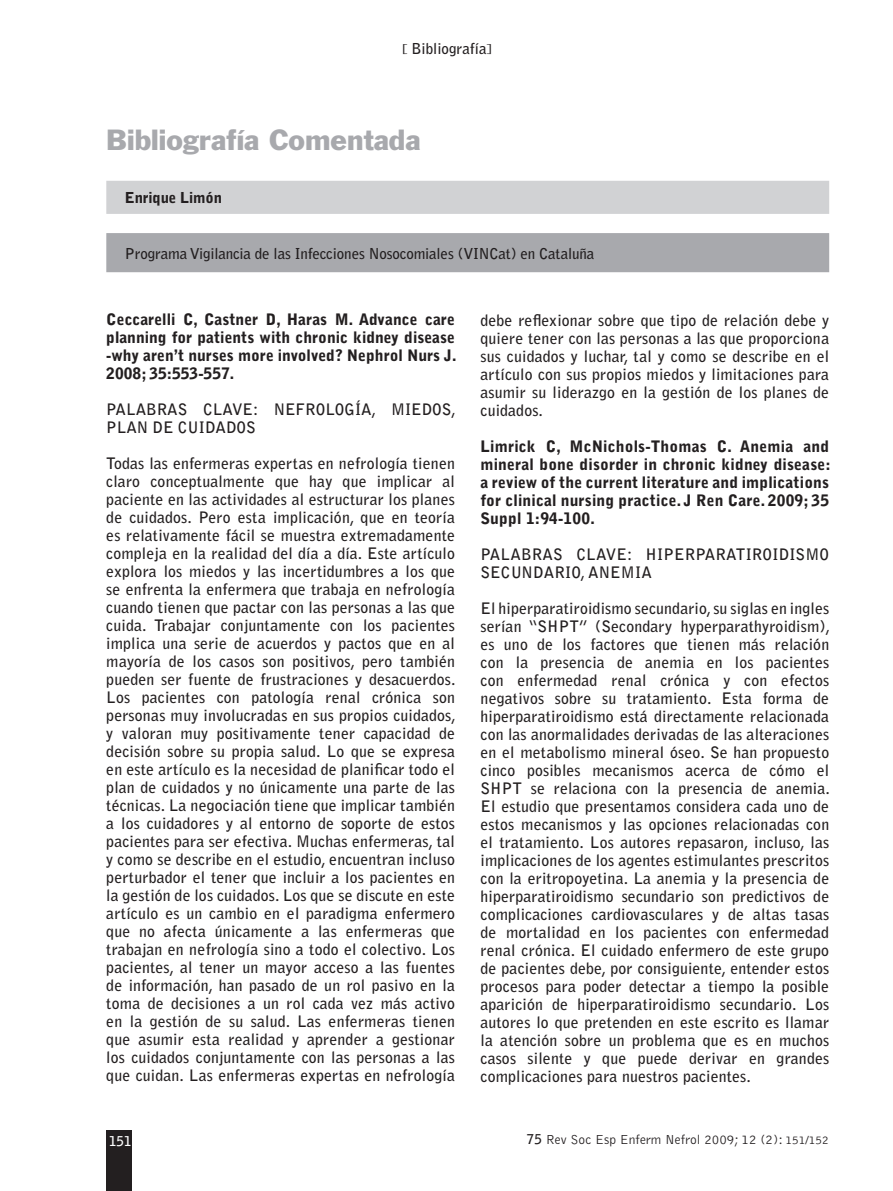
<style>
.page{position:relative;width:893px;height:1191px;background:#fff}
.page>*{position:absolute;margin:0;border:0;box-sizing:border-box;transform-origin:0 0}
.t1{font:27px "Franklin Gothic";color:#a8a9ad}
.t2{font:700 15.75px/18px "Bell Gothic";letter-spacing:.01em;color:#231f20;text-align:justify}
.t3{font:900 15.75px/18px "Bell Gothic";color:#231f20;text-align:justify}
.t4{font:700 15px "Bell Gothic";letter-spacing:-.01em;color:#231f20}
.t5{font:900 15px "Bell Gothic";letter-spacing:-.01em;color:#231f20}
.t6{font:300 13.5px "Bell Gothic";color:#231f20}
.t7{font:700 13.5px "Bell Gothic";color:#fff}
.s1{font-size:13.5px}
.s2{font-weight:700}
.s3{font-size:12px}
</style>
<div class="page">
<div style="left:106px;top:1129px;width:26px;height:62px;background:#231f20"></div>
<div style="left:107px;top:181px;width:721px;height:32px;background:#d1d2d4"></div>
<div style="left:106px;top:181px;width:723px;height:33px;border:2px solid #d1d2d4"></div>
<div style="left:107px;top:234px;width:721px;height:37px;background:#a8a9ad"></div>
<div style="left:106px;top:233px;width:723px;height:39px;border:2px solid #a8a9ad"></div>
<p class="t4" style="left:403px;top:43px;width:91px"><span class="s1">[</span> Bibliografía<span class="s1">]</span></p>
<h1 class="t1" style="left:106px;top:129px;width:316px">Bibliografía Comentada</h1>
<p class="t5" style="left:125px;top:192px;width:99px">Enrique Limón</p>
<p class="t4" style="left:125px;top:247px;width:471px">Programa Vigilancia de las Infecciones Nosocomiales (VINCat) en Cataluña</p>
<p class="t3" style="left:106px;top:311px;width:352px">Ceccarelli C, Castner D, Haras M. Advance care planning for patients with chronic kidney disease -why aren’t nurses more involved? Nephrol Nurs J.<br>2008; 35:553-557.</p>
<p class="t2" style="left:106px;top:401px;width:351px">PALABRAS CLAVE: NEFROLOGÍA, MIEDOS,<br>PLAN DE CUIDADOS</p>
<p class="t2" style="left:106px;top:455px;width:351px">Todas las enfermeras expertas en nefrología tienen claro conceptualmente que hay que implicar al paciente en las actividades al estructurar los planes de cuidados. Pero esta implicación, que en teoría es relativamente fácil se muestra extremadamente compleja en la realidad del día a día. Este artículo explora los miedos y las incertidumbres a los que se enfrenta la enfermera que trabaja en nefrología cuando tienen que pactar con las personas a las que cuida. Trabajar conjuntamente con los pacientes implica una serie de acuerdos y pactos que en al mayoría de los casos son positivos, pero también pueden ser fuente de frustraciones y desacuerdos.<br>Los pacientes con patología renal crónica son personas muy involucradas en sus propios cuidados, y valoran muy positivamente tener capacidad de decisión sobre su propia salud. Lo que se expresa en este artículo es la necesidad de planificar todo el plan de cuidados y no únicamente una parte de las técnicas. La negociación tiene que implicar también a los cuidadores y al entorno de soporte de estos pacientes para ser efectiva. Muchas enfermeras, tal y como se describe en el estudio, encuentran incluso perturbador el tener que incluir a los pacientes en la gestión de los cuidados. Los que se discute en este artículo es un cambio en el paradigma enfermero que no afecta únicamente a las enfermeras que trabajan en nefrología sino a todo el colectivo. Los pacientes, al tener un mayor acceso a las fuentes de información, han pasado de un rol pasivo en la toma de decisiones a un rol cada vez más activo en la gestión de su salud. Las enfermeras tienen que asumir esta realidad y aprender a gestionar los cuidados conjuntamente con las personas a las que cuidan. Las enfermeras expertas en nefrología</p>
<p class="t2" style="left:480px;top:312px;width:350px">debe reflexionar sobre que tipo de relación debe y quiere tener con las personas a las que proporciona sus cuidados y luchar, tal y como se describe en el artículo con sus propios miedos y limitaciones para asumir su liderazgo en la gestión de los planes de cuidados.</p>
<p class="t3" style="left:480px;top:438px;width:352px">Limrick C, McNichols-Thomas C. Anemia and mineral bone disorder in chronic kidney disease: a review of the current literature and implications for clinical nursing practice. J Ren Care. 2009; 35<br>Suppl 1:94-100.</p>
<p class="t2" style="left:480px;top:546px;width:350px">PALABRAS CLAVE: HIPERPARATIROIDISMO<br>SECUNDARIO, ANEMIA</p>
<p class="t2" style="left:480px;top:600px;width:351px">El hiperparatiroidismo secundario, su siglas en ingles serían “SHPT” (Secondary hyperparathyroidism), es uno de los factores que tienen más relación con la presencia de anemia en los pacientes con enfermedad renal crónica y con efectos negativos sobre su tratamiento. Esta forma de hiperparatiroidismo está directamente relacionada con las anormalidades derivadas de las alteraciones en el metabolismo mineral óseo. Se han propuesto cinco posibles mecanismos acerca de cómo el SHPT se relaciona con la presencia de anemia.<br>El estudio que presentamos considera cada uno de estos mecanismos y las opciones relacionadas con el tratamiento. Los autores repasaron, incluso, las implicaciones de los agentes estimulantes prescritos con la eritropoyetina. La anemia y la presencia de hiperparatiroidismo secundario son predictivos de complicaciones cardiovasculares y de altas tasas de mortalidad en los pacientes con enfermedad renal crónica. El cuidado enfermero de este grupo de pacientes debe, por consiguiente, entender estos procesos para poder detectar a tiempo la posible aparición de hiperparatiroidismo secundario. Los autores lo que pretenden en este escrito es llamar la atención sobre un problema que es en muchos casos silente y que puede derivar en grandes complicaciones para nuestros pacientes.</p>
<p class="t7" style="left:109px;top:1135px;width:24px">151</p>
<p class="t6" style="left:527px;top:1134px;width:303px"><span class="s2">75</span> Rev Soc Esp Enferm Nefrol 2009; 12 (2): <span class="s3">151/152</span></p>
</div>
